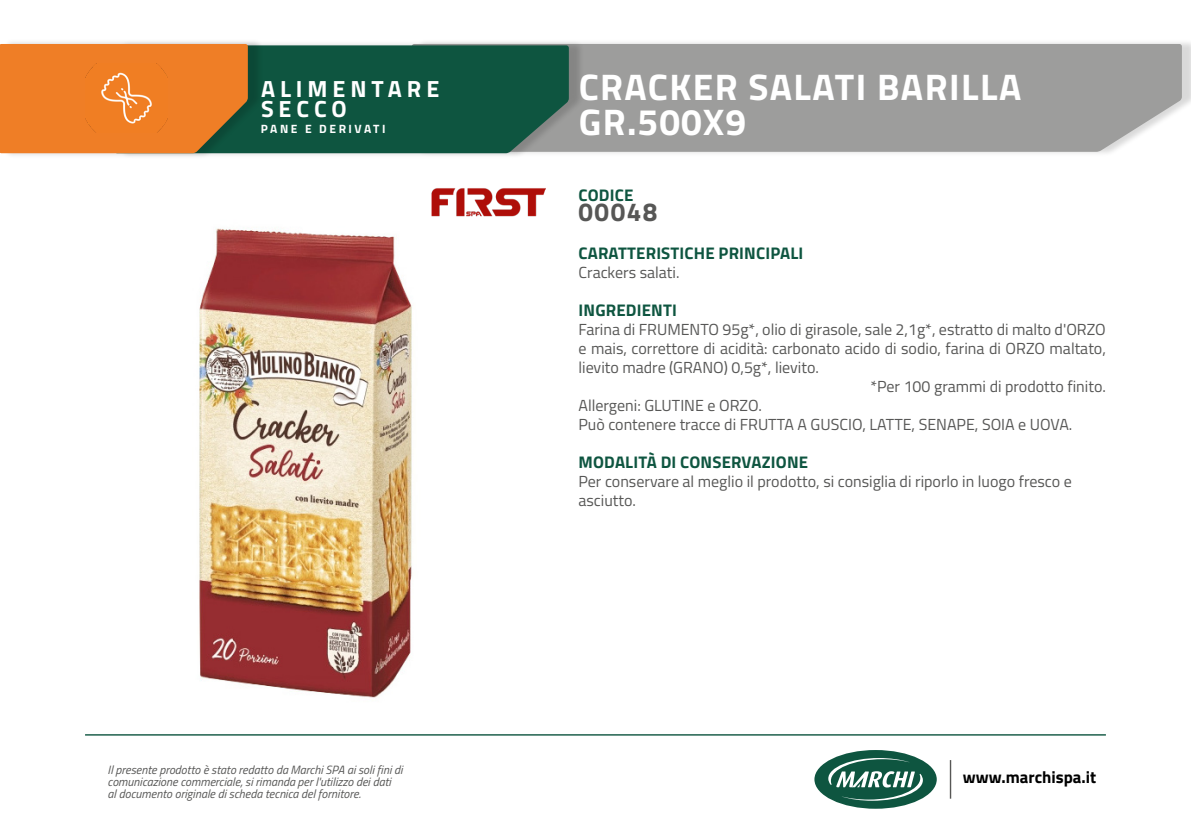
<style>
.page{position:relative;width:1191px;height:840px;background:#fff}
.page>*{position:absolute;margin:0;border:0;box-sizing:border-box;transform-origin:0 0}
.t1{font:700 37px "Titillium Web";letter-spacing:.04em;color:#fff}
.t2{font:700 26px "Titillium Web";letter-spacing:.06em;color:#575756}
.t3{font:700 23.4px/19.8px "Titillium Web";letter-spacing:.21em;color:#fff}
.t4{font:700 16.8px "Titillium Web";letter-spacing:.01em;color:#0e5540}
.t5{font:700 16.8px "Titillium Web";color:#000}
.t6{font:16px/19px "Titillium Web";color:#575756;text-align:justify}
.t7{font:italic 12px/12px "Titillium Web";color:#575756}
.t8{font:700 12px "Titillium Web";letter-spacing:.21em;color:#fff}
</style>
<div class="page">
<div style="left:416px;top:39px;width:775px;height:118px;background:#000;opacity:.15"></div>
<div style="left:584px;top:44px;width:597px;height:108px;background:#9d9d9c"></div>
<div style="left:119px;top:40px;width:465px;height:119px;background:#000;opacity:.15"></div>
<div style="left:263px;top:45px;width:306px;height:108px;background:#0e5540"></div>
<div style="left:4px;top:38px;width:259px;height:121px;background:#000;opacity:.15"></div>
<svg style="left:0;top:44px;width:248px;height:109px"></svg>
<img style="left:85px;top:63px;width:82px;height:69px">
<img style="left:199px;top:208px;width:233px;height:490px">
<img style="left:432px;top:188px;width:113px;height:29px">
<hr style="left:949px;top:759px;width:2px;height:39px;background:#575756">
<div style="left:814px;top:749px;width:122px;height:59px;background:#0e5540;border-radius:50%"></div>
<svg style="left:828px;top:757px;width:95px;height:43px"></svg>
<hr style="left:85px;top:733px;width:1021px;height:2px;background:#0e5540">
<p class="t3" style="left:261px;top:78px;width:180px">ALIMENTARE<br>SECCO</p>
<p class="t8" style="left:261px;top:120px;width:126px">PANE E DERIVATI</p>
<p class="t7" style="left:108px;top:762px;width:296px">Il presente prodotto è stato redatto da Marchi SPA ai soli fini di comunicazione commerciale, si rimanda per l'utilizzo dei dati<br>al documento originale di scheda tecnica del fornitore.</p>
<p class="t1" style="left:578px;top:59px;width:444px">CRACKER SALATI BARILLA</p>
<p class="t1" style="left:578px;top:93px;width:169px">GR.500X9</p>
<p class="t4" style="left:578px;top:182px;width:56px">CODICE</p>
<p class="t2" style="left:578px;top:191px;width:81px">00048</p>
<p class="t4" style="left:578px;top:240px;width:226px">CARATTERISTICHE PRINCIPALI</p>
<p class="t6" style="left:578px;top:262px;width:102px">Crackers salati.</p>
<p class="t4" style="left:578px;top:297px;width:100px">INGREDIENTI</p>
<p class="t6" style="left:578px;top:319px;width:529px">Farina di FRUMENTO 95g*, olio di girasole, sale 2,1g*, estratto di malto d'ORZO e mais, correttore di acidità: carbonato acido di sodio, farina di ORZO maltato, lievito madre (GRANO) 0,5g*, lievito.</p>
<p class="t6" style="left:870px;top:376px;width:237px">*Per 100 grammi di prodotto finito.</p>
<p class="t6" style="left:578px;top:395px;width:185px">Allergeni: GLUTINE e ORZO.</p>
<p class="t6" style="left:578px;top:414px;width:495px">Può contenere tracce di FRUTTA A GUSCIO, LATTE, SENAPE, SOIA e UOVA.</p>
<p class="t4" style="left:578px;top:449px;width:231px">MODALITÀ DI CONSERVAZIONE</p>
<p class="t6" style="left:578px;top:471px;width:495px">Per conservare al meglio il prodotto, si consiglia di riporlo in luogo fresco e</p>
<p class="t6" style="left:578px;top:490px;width:59px">asciutto.</p>
<p class="t5" style="left:963px;top:764px;width:135px">www.marchispa.it</p>
</div>
